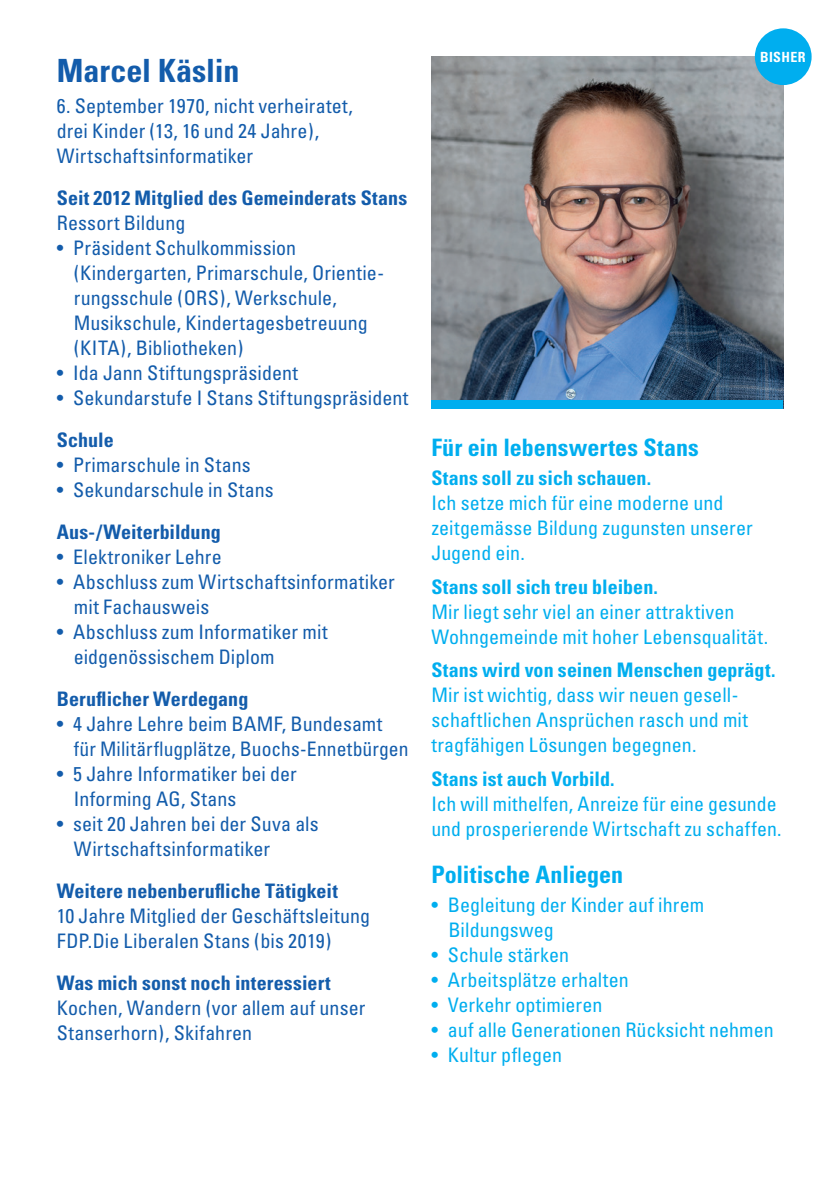
<style>
.page{position:relative;width:840px;height:1191px;background:#fff}
.page>*{position:absolute;margin:0;border:0;box-sizing:border-box;transform-origin:0 0}
.t1{font:700 condensed 32px "Univers";letter-spacing:-.005em;color:#135cab}
.t2{font:700 condensed 24px "Univers";color:#00aeef}
.t3{font:condensed 20px/25px "Univers";letter-spacing:.005em;color:#135cab}
.t4{font:condensed 20px/25px "Univers";color:#00aeef}
.t5{font:700 condensed 20px "Univers";letter-spacing:.005em;color:#135cab}
.t6{font:700 condensed 20px "Univers";color:#00aeef}
.t7{font:700 condensed 14px "Univers";letter-spacing:.025em;color:#fff}
</style>
<div class="page">
<img style="left:431px;top:57px;width:351px;height:343px">
<div style="left:431px;top:400px;width:351px;height:8px;background:#00aeef"></div>
<div style="left:754px;top:28px;width:57px;height:57px;background:#00aeef;border-radius:50%"></div>
<h1 class="t1" style="left:57px;top:51px;width:184px">Marcel Käslin</h1>
<p class="t3" style="left:57px;top:93px;width:298px">6. September 1970, nicht verheiratet, drei Kinder (13, 16 und 24 Jahre),<br>Wirtschaftsinformatiker</p>
<p class="t5" style="left:57px;top:185px;width:352px">Seit 2012 Mitglied des Gemeinderats Stans</p>
<p class="t3" style="left:57px;top:210px;width:130px">Ressort Bildung</p>
<p class="t3" style="left:74px;top:235px;width:311px;text-indent:-17px">• Präsident Schulkommission (Kindergarten, Primarschule, Orientie&shy;rungsschule (ORS), Werkschule, Musikschule, Kindertagesbetreuung (KITA), Bibliotheken)</p>
<p class="t3" style="left:57px;top:360px;width:243px">• Ida Jann Stiftungspräsident</p>
<p class="t3" style="left:57px;top:385px;width:353px">• Sekundarstufe I Stans Stiftungspräsident</p>
<p class="t5" style="left:57px;top:427px;width:58px">Schule</p>
<p class="t3" style="left:57px;top:452px;width:195px">• Primarschule in Stans</p>
<p class="t3" style="left:57px;top:477px;width:218px">• Sekundarschule in Stans</p>
<p class="t5" style="left:57px;top:519px;width:165px">Aus-/Weiterbildung</p>
<p class="t3" style="left:57px;top:544px;width:166px">• Elektroniker Lehre</p>
<p class="t3" style="left:74px;top:569px;width:322px;text-indent:-17px">• Abschluss zum Wirtschaftsinformatiker mit Fachausweis</p>
<p class="t3" style="left:74px;top:619px;width:255px;text-indent:-17px">• Abschluss zum Informatiker mit eidgenössischem Diplom</p>
<p class="t5" style="left:57px;top:686px;width:193px">Beruflicher Werdegang</p>
<p class="t3" style="left:74px;top:711px;width:336px;text-indent:-17px">• 4 Jahre Lehre beim BAMF, Bundesamt für Militärflugplätze, Buochs-Ennetbürgen</p>
<p class="t3" style="left:74px;top:761px;width:224px;text-indent:-17px">• 5 Jahre Informatiker bei der<br>Informing AG, Stans</p>
<p class="t3" style="left:74px;top:811px;width:246px;text-indent:-17px">• seit 20 Jahren bei der Suva als<br>Wirtschaftsinformatiker</p>
<p class="t5" style="left:57px;top:878px;width:282px">Weitere nebenberufliche Tätigkeit</p>
<p class="t3" style="left:57px;top:903px;width:315px">10 Jahre Mitglied der Geschäftsleitung<br>FDP.Die Liberalen Stans (bis 2019)</p>
<p class="t5" style="left:57px;top:970px;width:275px">Was mich sonst noch interessiert</p>
<p class="t3" style="left:57px;top:995px;width:310px">Kochen, Wandern (vor allem auf unser<br>Stanserhorn), Skifahren</p>
<p class="t7" style="left:759px;top:49px;width:47px">BISHER</p>
<p class="t2" style="left:431px;top:432px;width:269px">Für ein lebenswertes Stans</p>
<p class="t6" style="left:431px;top:465px;width:221px">Stans soll zu sich schauen.</p>
<p class="t4" style="left:431px;top:490px;width:323px">Ich setze mich für eine moderne und zeitgemässe Bildung zugunsten unserer<br>Jugend ein.</p>
<p class="t6" style="left:431px;top:574px;width:228px">Stans soll sich treu bleiben.</p>
<p class="t4" style="left:431px;top:598px;width:338px">Mir liegt sehr viel an einer attraktiven<br>Wohngemeinde mit hoher Lebensqualität.</p>
<p class="t6" style="left:431px;top:657px;width:345px">Stans wird von seinen Menschen geprägt.</p>
<p class="t4" style="left:431px;top:682px;width:318px">Mir ist wichtig, dass wir neuen gesell&shy;schaftlichen Ansprüchen rasch und mit tragfähigen Lösungen begegnen.</p>
<p class="t6" style="left:431px;top:766px;width:185px">Stans ist auch Vorbild.</p>
<p class="t4" style="left:431px;top:790px;width:351px">Ich will mithelfen, Anreize für eine gesunde und prosperierende Wirtschaft zu schaffen.</p>
<p class="t2" style="left:431px;top:859px;width:193px">Politische Anliegen</p>
<p class="t4" style="left:448px;top:892px;width:257px;text-indent:-17px">• Begleitung der Kinder auf ihrem<br>Bildungsweg</p>
<p class="t4" style="left:431px;top:942px;width:139px">• Schule stärken</p>
<p class="t4" style="left:431px;top:967px;width:199px">• Arbeitsplätze erhalten</p>
<p class="t4" style="left:431px;top:992px;width:172px">• Verkehr optimieren</p>
<p class="t4" style="left:431px;top:1017px;width:343px">• auf alle Generationen Rücksicht nehmen</p>
<p class="t4" style="left:431px;top:1042px;width:132px">• Kultur pflegen</p>
</div>
